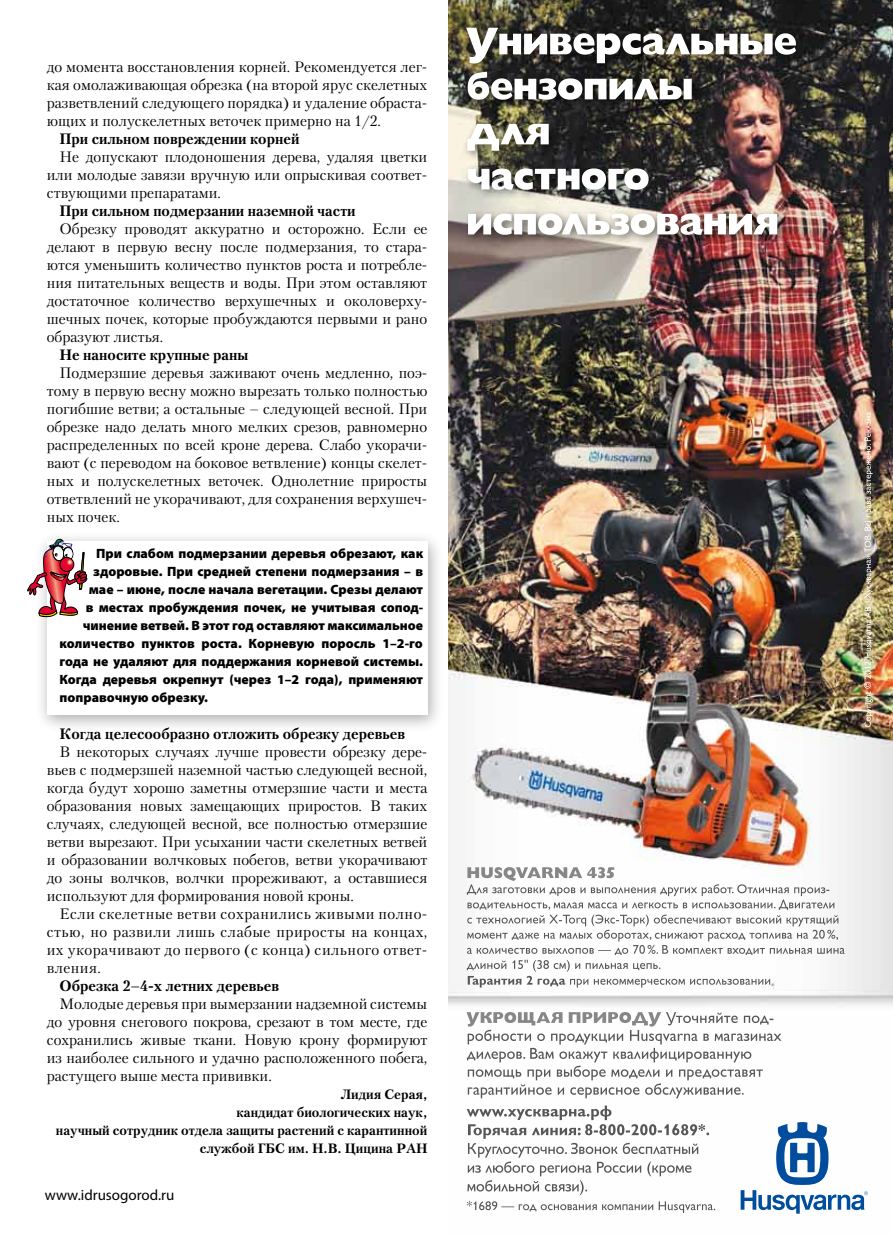
<style>
.page{position:relative;width:893px;height:1234px;background:#fff}
.page>*{position:absolute;margin:0;border:0;box-sizing:border-box;transform-origin:0 0}
.t1{font:15px/18px "Petersburg C";color:#000;text-align:justify}
.t2{font:700 15px "Petersburg C";color:#000}
.t3{font:15px "Myriad Pro";color:#000}
.t4{font:900 13.5px "Myriad Pro";color:#000}
.t5{font:700 13.5px/18px "Petersburg C";color:#000;text-align:right}
</style>
<div class="page">
<div style="left:34px;top:530px;width:409px;height:202px;background:#000;opacity:.33"></div>
<div style="left:47px;top:541px;width:380px;height:173px;background:#fff"></div>
<img style="left:449px;top:0;width:444px;height:1214px">
<img style="left:864px;top:412px;width:9px;height:315px">
<svg style="left:466px;top:28px;width:330px;height:35px"></svg>
<svg style="left:468px;top:72px;width:224px;height:28px"></svg>
<svg style="left:467px;top:124px;width:82px;height:27px"></svg>
<svg style="left:468px;top:168px;width:181px;height:22px"></svg>
<img style="left:468px;top:213px;width:309px;height:22px">
<svg style="left:741px;top:1121px;width:127px;height:92px"></svg>
<svg style="left:467px;top:866px;width:378px;height:121px"></svg>
<svg style="left:466px;top:1011px;width:315px;height:86px"></svg>
<svg style="left:467px;top:1105px;width:242px;height:89px"></svg>
<svg style="left:467px;top:1200px;width:248px;height:12px"></svg>
<svg style="left:27px;top:538px;width:60px;height:79px"></svg>
<p class="t1" style="left:47px;top:58px;width:382px">до момента восстановления корней. Рекомендуется лег&shy;кая омолаживающая обрезка (на второй ярус скелетных разветвлений следующего порядка) и удаление обраста&shy;ющих и полускелетных веточек примерно на 1/2.</p>
<p class="t2" style="left:60px;top:130px;width:241px">При сильном повреждении корней</p>
<p class="t1" style="left:47px;top:148px;width:382px;text-indent:13px">Не допускают плодоношения дерева, удаляя цветки или молодые завязи вручную или опрыскивая соответ&shy;ствующими препаратами.</p>
<p class="t2" style="left:60px;top:202px;width:298px">При сильном подмерзании наземной части</p>
<p class="t1" style="left:47px;top:220px;width:382px;text-indent:13px">Обрезку проводят аккуратно и осторожно. Если ее делают в первую весну после подмерзания, то стара&shy;ются уменьшить количество пунктов роста и потребле&shy;ния питательных веществ и воды. При этом оставляют достаточное количество верхушечных и околоверху&shy;шечных почек, которые пробуждаются первыми и рано образуют листья.</p>
<p class="t2" style="left:60px;top:346px;width:190px">Не наносите крупные раны</p>
<p class="t1" style="left:47px;top:364px;width:382px;text-indent:13px">Подмерзшие деревья заживают очень медленно, поэ&shy;тому в первую весну можно вырезать только полностью погибшие ветви; а остальные – следующей весной. При обрезке надо делать много мелких срезов, равномерно распределенных по всей кроне дерева. Слабо укорачи&shy;вают (с переводом на боковое ветвление) концы скелет&shy;ных и полускелетных веточек. Однолетние приросты ответвлений не укорачивают, для сохранения верхушеч&shy;ных почек.</p>
<p class="t4" style="left:96px;top:544px;width:328px">При слабом подмерзании деревья обрезают, как</p>
<p class="t4" style="left:93px;top:562px;width:331px">здоровые. При средней степени подмерзания – в</p>
<p class="t4" style="left:89px;top:580px;width:336px">мае – июне, после начала вегетации. Срезы делают</p>
<p class="t4" style="left:86px;top:598px;width:339px">в местах пробуждения почек, не учитывая сопод-</p>
<p class="t4" style="left:83px;top:616px;width:342px">чинение ветвей. В этот год оставляют максимальное</p>
<p class="t4" style="left:60px;top:634px;width:365px">количество пунктов роста. Корневую поросль 1–2-го</p>
<p class="t4" style="left:60px;top:652px;width:365px">года не удаляют для поддержания корневой системы.</p>
<p class="t4" style="left:60px;top:670px;width:365px">Когда деревья окрепнут (через 1–2 года), применяют</p>
<p class="t4" style="left:60px;top:688px;width:150px">поправочную обрезку.</p>
<p class="t2" style="left:60px;top:724px;width:347px">Когда целесообразно отложить обрезку деревьев</p>
<p class="t1" style="left:47px;top:742px;width:382px;text-indent:13px">В некоторых случаях лучше провести обрезку дере&shy;вьев с подмерзшей наземной частью следующей весной, когда будут хорошо заметны отмерзшие части и места образования новых замещающих приростов. В таких случаях, следующей весной, все полностью отмерзшие ветви вырезают. При усыхании части скелетных ветвей и образовании волчковых побегов, ветви укорачивают до зоны волчков, волчки прореживают, а оставшиеся используют для формирования новой кроны.</p>
<p class="t1" style="left:47px;top:904px;width:382px;text-indent:13px">Если скелетные ветви сохранились живыми полно&shy;стью, но развили лишь слабые приросты на концах, их укорачивают до первого (с конца) сильного ответ&shy;вления.</p>
<p class="t2" style="left:60px;top:976px;width:221px">Обрезка 2–4-х летних деревьев</p>
<p class="t1" style="left:47px;top:994px;width:382px;text-indent:13px">Молодые деревья при вымерзании надземной системы до уровня снегового покрова, срезают в том месте, где сохранились живые ткани. Новую крону формируют из наиболее сильного и удачно расположенного побега, растущего выше места прививки.</p>
<p class="t5" style="left:56px;top:1084px;width:373px">Лидия Серая,<br>кандидат биологических наук,<br>научный сотрудник отдела защиты растений с карантинной службой ГБС им. Н.В. Цицина РАН</p>
<p class="t3" style="left:45px;top:1185px;width:131px">www.idrusogorod.ru</p>
</div>
